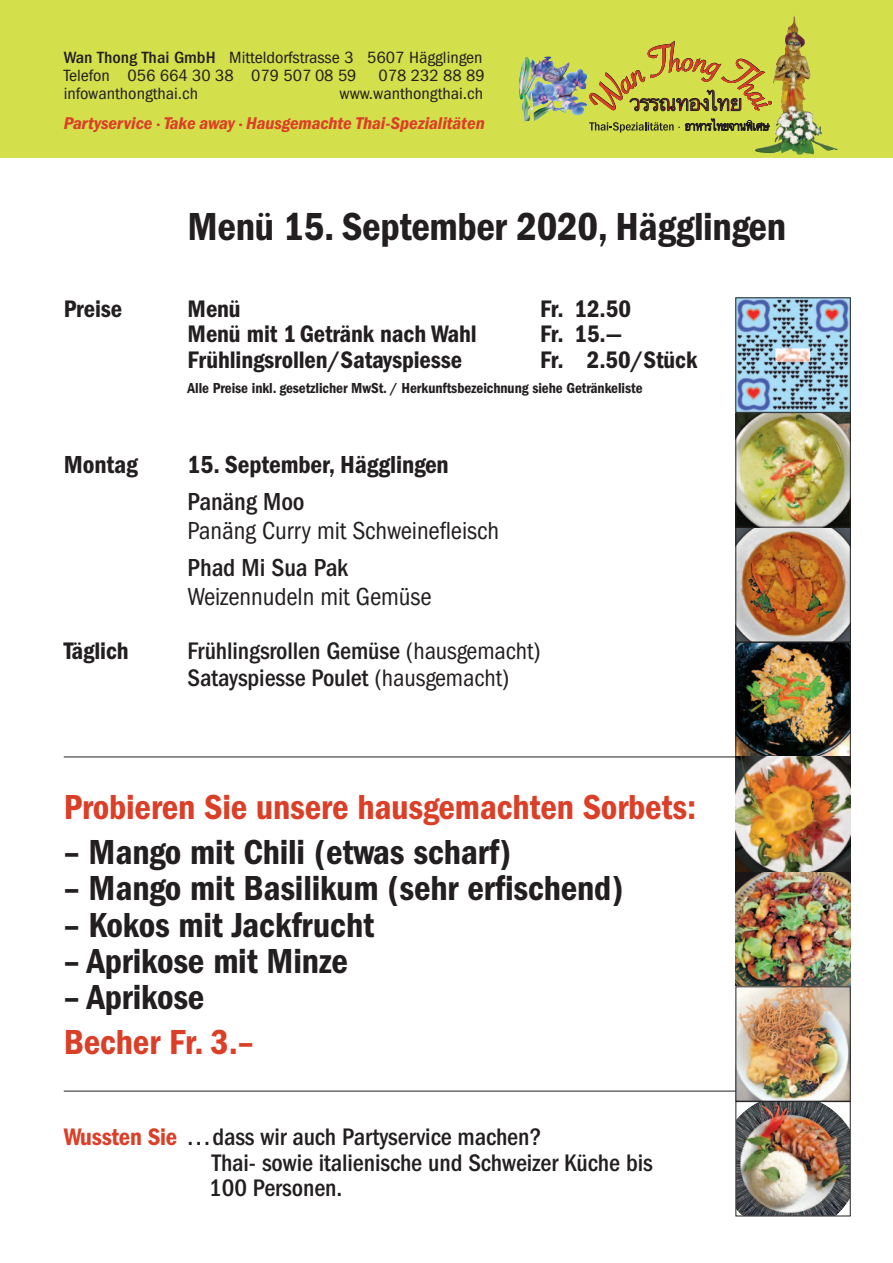
<style>
.page{position:relative;width:893px;height:1263px;background:#fff}
.page>*{position:absolute;margin:0;border:0;box-sizing:border-box;transform-origin:0 0}
.t1{font:40.5px "Franklin Gothic LT Com Dm Cn";letter-spacing:-.01em;color:#231f20}
.t2{font:36px "Franklin Gothic LT Com Dm Cn";letter-spacing:-.005em;color:#231f20}
.t3{font:36px "Franklin Gothic LT Com Dm Cn";letter-spacing:-.005em;color:#db3f28}
.t4{font:condensed 25.5px "Franklin Gothic LT Com";letter-spacing:-.005em;color:#231f20}
.t5{font:25.5px "Franklin Gothic LT Com Dm Cn";letter-spacing:-.005em;color:#231f20}
.t6{font:500 condensed 25.5px "Franklin Gothic LT Com";letter-spacing:-.005em;color:#231f20}
.t7{font:500 condensed 24.75px/25.5px "Franklin Gothic LT Com";letter-spacing:-.005em;color:#231f20}
.t8{font:24.75px "Franklin Gothic LT Com Dm Cn";letter-spacing:-.005em;color:#231f20}
.t9{font:17.7px "Franklin Gothic LT Com Dm Cn It";letter-spacing:-.005em;color:#db3f28;scale:1.08 1}
.t10{font:condensed 16.8px/18px "Franklin Gothic LT Com";color:#231f20;scale:1.08 1}
.t11{font:15px "Franklin Gothic LT Com Dm Cn";letter-spacing:-.005em;color:#231f20}
.s1{font-weight:500}
.s2{font-weight:400}
.s3{font-family:"Franklin Gothic LT Com Dm Cn";font-weight:400;font-stretch:normal;color:#db3f28}
</style>
<div class="page">
<div style="left:0;top:0;width:893px;height:157px;background:#d4df4c"></div>
<img style="left:773px;top:29px;width:15px;height:113px">
<img style="left:519px;top:56px;width:68px;height:66px">
<svg style="left:589px;top:118px;width:181px;height:15px"></svg>
<svg style="left:589px;top:40px;width:183px;height:72px"></svg>
<img style="left:736px;top:300px;width:114px;height:914px">
<div style="left:736px;top:642px;width:114px;height:115px;border:1px solid #231f20"></div>
<img style="left:736px;top:757px;width:114px;height:115px">
<img style="left:738px;top:529px;width:110px;height:111px">
<div style="left:736px;top:527px;width:114px;height:115px;border:1px solid #231f20"></div>
<div style="left:736px;top:412px;width:114px;height:115px;border:1px solid #231f20"></div>
<div style="left:736px;top:1101px;width:114px;height:115px;border:1px solid #231f20"></div>
<hr style="left:64px;top:756px;width:672px;height:1px;background:#231f20">
<hr style="left:64px;top:1091px;width:672px;height:1px;background:#231f20">
<p class="t10" style="left:64px;top:50px;width:389px"><span class="s1">Wan Thong Thai GmbH</span> Mitteldorfstrasse 3 5607 Hägglingen<br>Telefon 056 664 30 38 079 507 08 59</p>
<p class="t10" style="left:378px;top:68px;width:100px">078 232 88 89</p>
<p class="t10" style="left:64px;top:86px;width:126px">infowanthongthai.ch</p>
<p class="t10" style="left:339px;top:86px;width:134px">www.wanthongthai.ch</p>
<p class="t9" style="left:64px;top:113px;width:391px">Partyservice <sup>.</sup> Take away <sup>.</sup>Hausgemachte Thai-Spezialitäten</p>
<h1 class="t1" style="left:188px;top:213px;width:600px">Menü 15. September 2020, Hägglingen</h1>
<p class="t8" style="left:64px;top:300px;width:60px">Preise</p>
<p class="t8" style="left:188px;top:300px;width:55px">Menü</p>
<p class="t8" style="left:540px;top:300px;width:92px">Fr. 12.50</p>
<p class="t8" style="left:188px;top:326px;width:291px">Menü mit 1 Getränk nach Wahl</p>
<p class="t8" style="left:540px;top:326px;width:84px">Fr. 15.—</p>
<p class="t8" style="left:188px;top:351px;width:276px">Frühlingsrollen/Satayspiesse</p>
<p class="t8" style="left:540px;top:351px;width:159px">Fr. 2.50/Stück</p>
<p class="t11" style="left:188px;top:383px;width:456px">Alle Preise inkl. gesetzlicher MwSt. / Herkunftsbezeichnung siehe Getränkeliste</p>
<p class="t5" style="left:64px;top:456px;width:76px">Montag</p>
<p class="t5" style="left:188px;top:456px;width:263px">15. September, Hägglingen</p>
<p class="t6" style="left:188px;top:493px;width:119px">Panäng Moo</p>
<p class="t4" style="left:188px;top:522px;width:313px">Panäng Curry mit Schweinefleisch</p>
<p class="t6" style="left:188px;top:559px;width:162px">Phad Mi Sua Pak</p>
<p class="t4" style="left:188px;top:588px;width:246px">Weizennudeln mit Gemüse</p>
<p class="t8" style="left:64px;top:642px;width:66px">Täglich</p>
<p class="t7" style="left:188px;top:639px;width:355px;line-height:27px">Frühlingsrollen Gemüse <span class="s2">(hausgemacht)<br></span>Satayspiesse Poulet <span class="s2">(hausgemacht)</span></p>
<h2 class="t3" style="left:64px;top:795px;width:634px">Probieren Sie unsere hausgemachten Sorbets:</h2>
<h2 class="t2" style="left:64px;top:840px;width:449px">– Mango mit Chili (etwas scharf)</h2>
<h2 class="t2" style="left:64px;top:876px;width:561px">– Mango mit Basilikum (sehr erfischend)</h2>
<h2 class="t2" style="left:64px;top:912px;width:312px">– Kokos mit Jackfrucht</h2>
<h2 class="t2" style="left:64px;top:948px;width:286px">– Aprikose mit Minze</h2>
<h2 class="t2" style="left:64px;top:984px;width:142px">– Aprikose</h2>
<h2 class="t3" style="left:64px;top:1029px;width:192px">Becher Fr. 3.–</h2>
<p class="t7" style="left:209px;top:1126px;width:445px;text-indent:-146px"><span class="s3">Wussten Sie</span> ...dass wir auch Partyservice machen?<br>Thai- sowie italienische und Schweizer Küche bis<br>100 Personen.</p>
</div>
